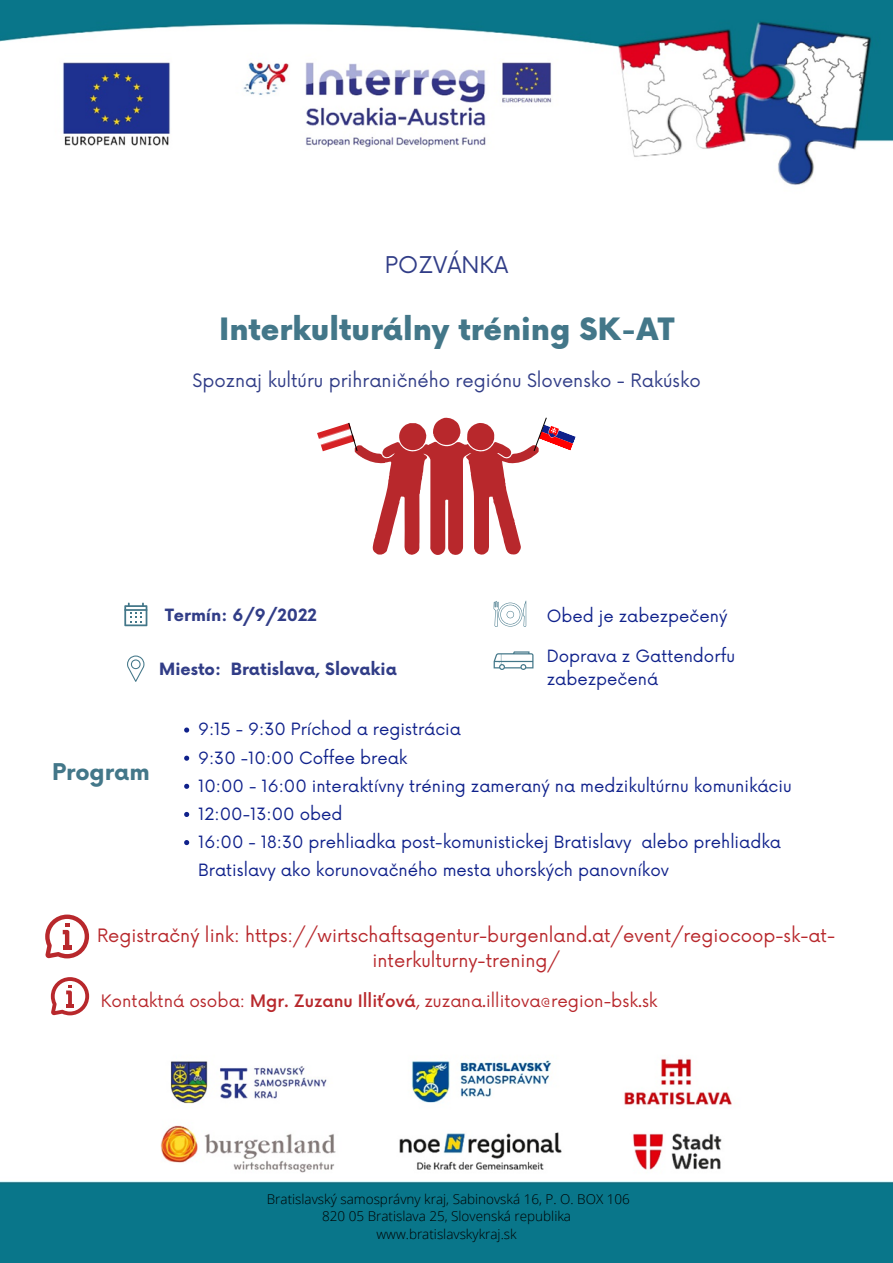
<style>
.page{position:relative;width:893px;height:1263px;background:#fff}
.page>*{position:absolute;margin:0;border:0;box-sizing:border-box;transform-origin:0 0}
.t1{font:900 30px "Now";color:#437789}
.t2{font:22.5px "Now";color:#313d87}
.t3{font:700 22.5px "Now";color:#437789}
.t4{font:18px/24.8px "Now";color:#b8282c;text-align:center}
.t5{font:18px "Now";color:#313d87}
.t6{font:16.73px "Now";color:#b8282c}
.t7{font:16.5px/28.1px "Now";color:#0f218b}
.t8{font:700 16.5px "Now";color:#313d87}
.t9{font:300 13.5px/17.4px "Open Sans";color:#000;text-align:center}
.s1{font-weight:500}
</style>
<div class="page">
<img style="left:0;top:0;width:893px;height:1263px">
<img style="left:317px;top:423px;width:31px;height:28px">
<svg style="left:348px;top:417px;width:230px;height:140px"></svg>
<svg style="left:124px;top:603px;width:23px;height:23px"></svg>
<svg style="left:127px;top:655px;width:17px;height:27px"></svg>
<svg style="left:493px;top:601px;width:33px;height:26px"></svg>
<svg style="left:493px;top:651px;width:40px;height:19px"></svg>
<svg style="left:45px;top:914px;width:44px;height:44px"></svg>
<svg style="left:51px;top:977px;width:38px;height:38px"></svg>
<svg style="left:184px;top:727px;width:5px;height:5px"></svg>
<svg style="left:184px;top:756px;width:5px;height:5px"></svg>
<svg style="left:184px;top:784px;width:5px;height:5px"></svg>
<svg style="left:184px;top:812px;width:5px;height:5px"></svg>
<svg style="left:184px;top:840px;width:5px;height:5px"></svg>
<h2 class="t2" style="left:385px;top:253px;width:125px">POZVÁNKA</h2>
<h1 class="t1" style="left:219px;top:313px;width:456px">Interkulturálny tréning SK-AT</h1>
<p class="t5" style="left:192px;top:371px;width:510px">Spoznaj kultúru prihraničného regiónu Slovensko - Rakúsko</p>
<h2 class="t3" style="left:52px;top:760px;width:99px">Program</h2>
<p class="t8" style="left:165px;top:606px;width:153px">Termín: 6/9/2022</p>
<p class="t8" style="left:159px;top:661px;width:239px">Miesto: Bratislava, Slovakia</p>
<p class="t7" style="left:547px;top:603px;width:182px">Obed je zabezpečený</p>
<p class="t7" style="left:547px;top:645px;width:190px;line-height:23.1px">Doprava z Gattendorfu zabezpečená</p>
<p class="t7" style="left:198px;top:716px;width:595px">9:15 - 9:30 Príchod a registrácia<br>9:30 -10:00 Coffee break<br>10:00 - 16:00 interaktívny tréning zameraný na medzikultúrnu komunikáciu 12:00-13:00 obed<br>16:00 - 18:30 prehliadka post-komunistickej Bratislavy alebo prehliadka Bratislavy ako korunovačného mesta uhorských panovníkov</p>
<p class="t4" style="left:97px;top:924px;width:740px">Registračný link: https://wirtschaftsagentur-burgenland.at/event/regiocoop-sk-at&shy;interkulturny-trening/</p>
<p class="t6" style="left:101px;top:991px;width:558px">Kontaktná osoba: <span class="s1">Mgr. Zuzanu Illiťová</span>, zuzana.illitova@region-bsk.sk</p>
<p class="t9" style="left:267px;top:1190px;width:364px">Bratislavský samosprávny kraj, Sabinovská 16, P. O. BOX 106<br>820 05 Bratislava 25, Slovenská republika www.bratislavskykraj.sk</p>
</div>
